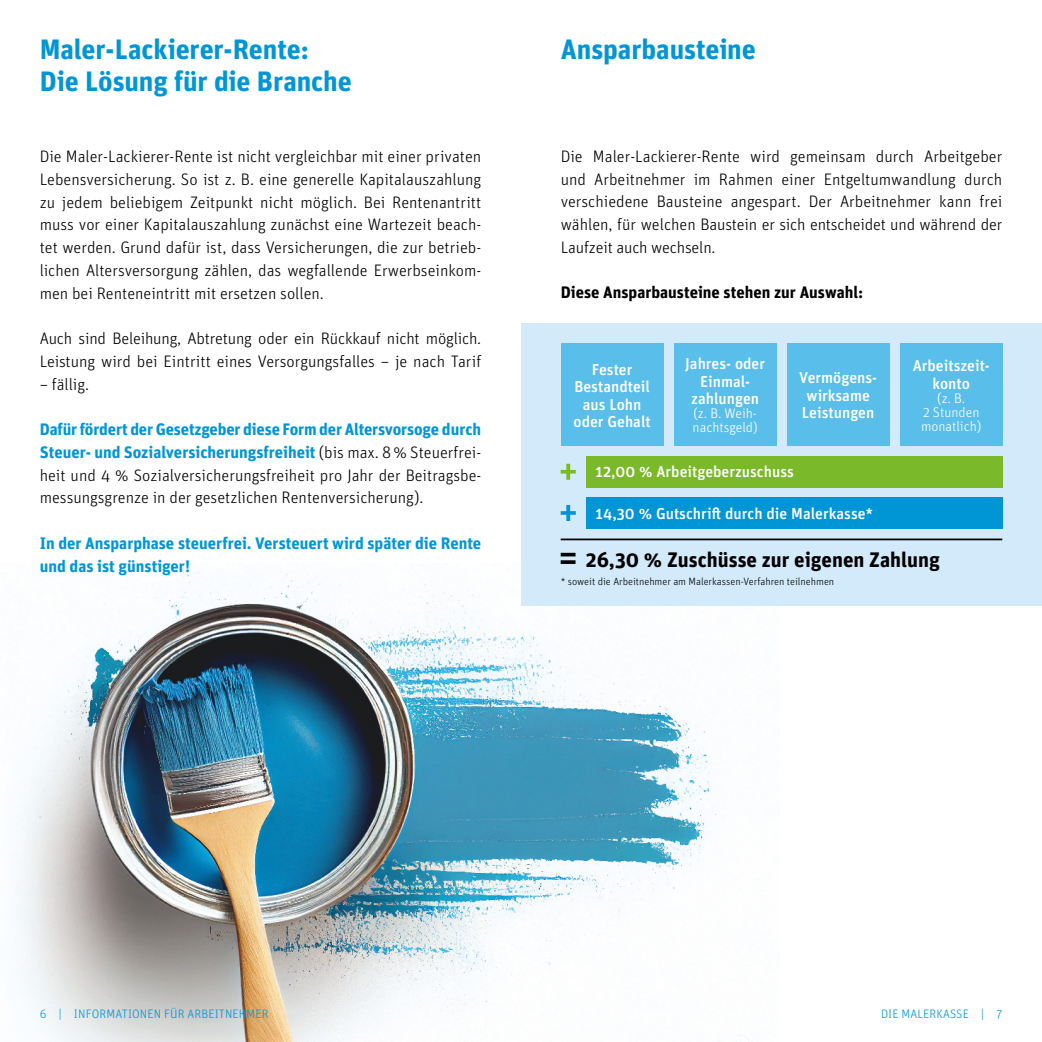
<style>
.page{position:relative;width:1042px;height:1042px;background:#fff}
.page>*{position:absolute;margin:0;border:0;box-sizing:border-box;transform-origin:0 0}
.t1{font:700 28px/31.5px "Unit Pro";letter-spacing:-.005em;color:#0096d6}
.t2{font:700 21px "Unit Pro";color:#000}
.t3{font:300 16.62px/22.8px "Unit Pro";color:#000;text-align:justify}
.t4{font:700 16.62px/22.8px "Unit Pro";color:#0096d6}
.t5{font:700 16.62px "Unit Pro";color:#000}
.t6{font:500 15.75px/17.5px "Unit Pro";color:#fff;text-align:center}
.t7{font:300 14px/14px "Unit Pro";color:#fff}
.t8{font:300 12.25px "Unit Pro";letter-spacing:.01em;color:#0096d6}
.t9{font:300 10.5px "Unit Pro";color:#000}
.s1{font-weight:700;color:#0096d6}
</style>
<div class="page">
<img style="left:14px;top:567px;width:752px;height:475px">
<div style="left:521px;top:323px;width:521px;height:283px;background:#d2eafa"></div>
<div style="left:674px;top:343px;width:102px;height:103px;background:#59bee9"></div>
<div style="left:586px;top:456px;width:416px;height:31px;background:#7ab929"></div>
<div style="left:586px;top:497px;width:416px;height:32px;background:#0096d6"></div>
<div style="left:787px;top:343px;width:102px;height:103px;background:#59bee9"></div>
<div style="left:900px;top:343px;width:102px;height:103px;background:#59bee9"></div>
<svg style="left:561px;top:464px;width:15px;height:16px"></svg>
<svg style="left:561px;top:505px;width:15px;height:16px"></svg>
<hr style="left:561px;top:553px;width:14px;height:3px;background:#000">
<svg style="left:561px;top:560px;width:14px;height:4px"></svg>
<hr style="left:561px;top:538px;width:441px;height:2px;background:#000">
<div style="left:561px;top:343px;width:102px;height:103px;background:#59bee9"></div>
<h1 class="t1" style="left:40px;top:32px;width:314px">Maler-Lackierer-Rente:<br>Die Lösung für die Branche</h1>
<h1 class="t1" style="left:561px;top:32px;width:197px">Ansparbausteine</h1>
<p class="t3" style="left:40px;top:144px;width:443px">Die Maler-Lackierer-Rente ist nicht vergleichbar mit einer privaten Lebensversicherung. So ist z. B. eine generelle Kapitalauszahlung zu jedem beliebigem Zeitpunkt nicht möglich. Bei Rentenantritt muss vor einer Kapitalauszahlung zunächst eine Wartezeit beach&shy;tet werden. Grund dafür ist, dass Versicherungen, die zur betrieb&shy;lichen Altersversorgung zählen, das wegfallende Erwerbseinkom&shy;men bei Renteneintritt mit ersetzen sollen.</p>
<p class="t3" style="left:40px;top:326px;width:443px">Auch sind Beleihung, Abtretung oder ein Rückkauf nicht möglich.<br>Leistung wird bei Eintritt eines Versorgungsfalles – je nach Tarif</p>
<p class="t3" style="left:40px;top:372px;width:51px">– fällig.</p>
<p class="t3" style="left:40px;top:417px;width:443px"><span class="s1">Dafür fördert der Gesetzgeber diese Form der Altersvorsoge durch Steuer- und Sozialversicherungsfreiheit</span> (bis max. 8% Steuerfrei&shy;heit und 4 % Sozialversicherungsfreiheit pro Jahr der Beitragsbe&shy;messungsgrenze in der gesetzlichen Rentenversicherung).</p>
<p class="t4" style="left:40px;top:531px;width:443px">In der Ansparphase steuerfrei. Versteuert wird später die Rente und das ist günstiger!</p>
<p class="t3" style="left:561px;top:144px;width:443px">Die Maler-Lackierer-Rente wird gemeinsam durch Arbeitgeber und Arbeitnehmer im Rahmen einer Entgeltumwandlung durch verschiedene Bausteine angespart. Der Arbeitnehmer kann frei wählen, für welchen Baustein er sich entscheidet und während der Laufzeit auch wechseln.</p>
<p class="t5" style="left:561px;top:280px;width:304px">Diese Ansparbausteine stehen zur Auswahl:</p>
<p class="t6" style="left:685px;top:354px;width:81px">Jahres- oder<br>Einmal&shy;zahlungen</p>
<p class="t7" style="left:692px;top:406px;width:67px">(z. B. Weih&shy;nachtsgeld)</p>
<p class="t6" style="left:596px;top:462px;width:200px">12,00 % Arbeitgeberzuschuss</p>
<p class="t6" style="left:596px;top:504px;width:279px">14,30 % Gutschrift durch die Malerkasse*</p>
<p class="t6" style="left:573px;top:360px;width:79px">Fester<br>Bestandteil aus Lohn oder Gehalt</p>
<p class="t6" style="left:799px;top:368px;width:79px;text-align:left">Vermögens&shy;wirksame<br>Leistungen</p>
<p class="t6" style="left:913px;top:356px;width:78px">Arbeitszeit&shy;konto</p>
<p class="t7" style="left:921px;top:390px;width:62px;text-align:center">(z. B.<br>2 Stunden monatlich)</p>
<p class="t2" style="left:586px;top:544px;width:356px">26,30 % Zuschüsse zur eigenen Zahlung</p>
<p class="t9" style="left:561px;top:575px;width:275px">* soweit die Arbeitnehmer am Malerkassen-Verfahren teilnehmen</p>
<p class="t8" style="left:40px;top:1005px;width:230px">6 | INFORMATIONEN FÜR ARBEITNEHMER</p>
<p class="t8" style="left:881px;top:1005px;width:123px">DIE MALERKASSE | 7</p>
</div>
